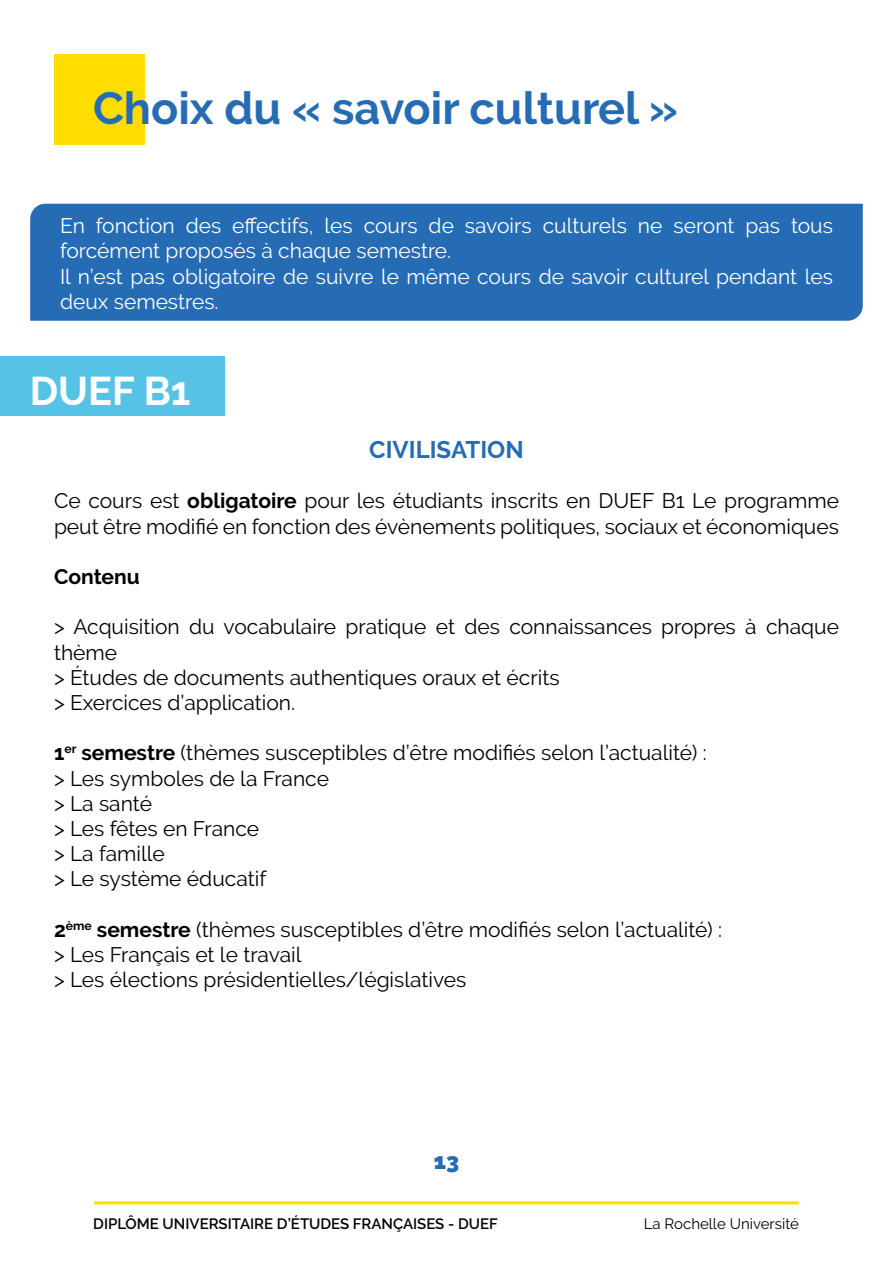
<style>
.page{position:relative;width:893px;height:1263px;background:#fff}
.page>*{position:absolute;margin:0;border:0;box-sizing:border-box;transform-origin:0 0}
.t1{font:700 45px "Raleway";color:#256cb5}
.t2{font:700 39.9px "Raleway";color:#fff}
.t3{font:700 24px "Raleway";color:#256cb5}
.t4{font:900 22.5px "Raleway";color:#256cb5}
.t5{font:21px/25.2px "Raleway";color:#000}
.t6{font:21px/25.2px "Raleway";color:#fff}
.t7{font:700 21px "Raleway";color:#000}
.t8{font:600 15px "Raleway";color:#000}
.t9{font:15px "Raleway";color:#000}
.s1{font-weight:700}
</style>
<div class="page">
<hr style="left:94px;top:1201px;width:705px;height:3px;background:#fd0">
<div style="left:30px;top:204px;width:833px;height:117px;background:#256cb5"></div>
<div style="left:0;top:356px;width:225px;height:60px;background:#55c2e6"></div>
<div style="left:54px;top:54px;width:91px;height:91px;background:#fd0"></div>
<h1 class="t1" style="left:93px;top:82px;width:587px">Choix du « savoir culturel »</h1>
<p class="t6" style="left:60px;top:213px;width:774px">En fonction des effectifs, les cours de savoirs culturels ne seront pas tous forcément proposés à chaque semestre.<br>Il n’est pas obligatoire de suivre le même cours de savoir culturel pendant les deux semestres.</p>
<h2 class="t2" style="left:30px;top:368px;width:162px">DUEF B1</h2>
<p class="t3" style="left:369px;top:436px;width:156px">CIVILISATION</p>
<p class="t5" style="left:54px;top:488px;width:786px">Ce cours est <span class="s1">obligatoire</span> pour les étudiants inscrits en DUEF B1 Le programme peut être modifié en fonction des évènements politiques, sociaux et économiques</p>
<p class="t7" style="left:54px;top:564px;width:87px">Contenu</p>
<p class="t5" style="left:54px;top:614px;width:786px">&gt; Acquisition du vocabulaire pratique et des connaissances propres à chaque thème<br>&gt; Études de documents authentiques oraux et écrits<br>&gt; Exercices d’application.</p>
<p class="t5" style="left:54px;top:740px;width:654px"><span class="s1">1</span><sup>er</sup> <span class="s1">semestre</span> (thèmes susceptibles d’être modifiés selon l’actualité) : &gt; Les symboles de la France<br>&gt; La santé<br>&gt; Les fêtes en France<br>&gt; La famille<br>&gt; Le systè me éducatif</p>
<p class="t5" style="left:54px;top:917px;width:670px"><span class="s1">2</span><sup>ème</sup> <span class="s1">semestre</span> (thèmes susceptibles d’être modifiés selon l’actualité) : &gt; Les Français et le travail<br>&gt; Les élections présidentielles/législatives</p>
<p class="t4" style="left:434px;top:1148px;width:27px">13</p>
<p class="t8" style="left:93px;top:1215px;width:406px">DIPLÔME UNIVERSITAIRE D’ÉTUDES FRANÇAISES - DUEF</p>
<p class="t9" style="left:644px;top:1215px;width:157px">La Rochelle Université</p>
</div>
